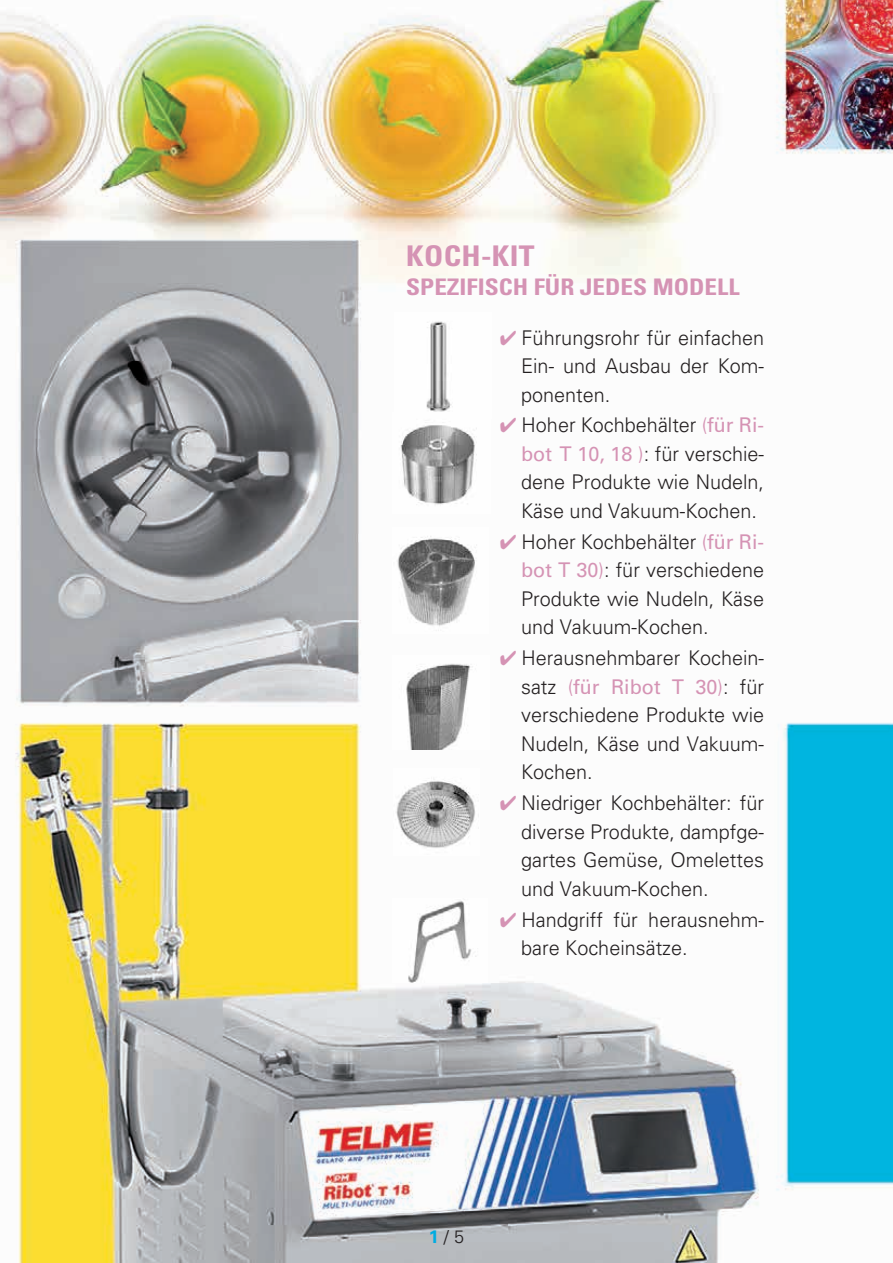
<style>
.page{position:relative;width:893px;height:1263px;background:#fff}
.page>*{position:absolute;margin:0;border:0;box-sizing:border-box;transform-origin:0 0}
.t1{font:700 condensed 28.5px "Univers";letter-spacing:.01em;color:#d593b4;scale:1.11 1}
.t2{font:700 condensed 22.8px "Univers";color:#d593b4;scale:1.11 1}
.t3{font:300 20.25px/28.5px "Univers";color:#231f20;text-align:justify}
.t4{font:300 18px "Univers";color:#231f20}
.s1{color:#d593b4}
.s2{font-weight:400;color:#d593b4}
.s3{font-weight:700;color:#00ace1}
</style>
<div class="page">
<img style="left:0;top:0;width:893px;height:1263px">
<img style="left:395px;top:313px;width:96px;height:106px">
<img style="left:392px;top:412px;width:98px;height:102px">
<img style="left:392px;top:527px;width:97px;height:106px">
<img style="left:392px;top:656px;width:97px;height:94px">
<img style="left:394px;top:769px;width:85px;height:86px">
<img style="left:392px;top:898px;width:95px;height:84px">
<h1 class="t1" style="left:406px;top:239px;width:117px">KOCH-KIT</h1>
<p class="t2" style="left:406px;top:273px;width:302px">SPEZIFISCH FÜR JEDES MODELL</p>
<p class="t3" style="left:521px;top:323px;width:245px;text-indent:-21px"><span class="s1">✔</span> Führungsrohr für einfachen Ein- und Ausbau der Kom&shy;ponenten.</p>
<p class="t3" style="left:521px;top:411px;width:245px;text-indent:-21px"><span class="s1">✔</span> Hoher Kochbehälter <span class="s1">(</span><span class="s2">für Ri&shy;bot T 10, 18</span> <span class="s1">)</span>: für verschie&shy;dene Produkte wie Nudeln, Käse und Vakuum-Kochen.</p>
<p class="t3" style="left:521px;top:527px;width:245px;text-indent:-21px"><span class="s1">✔</span> Hoher Kochbehälter <span class="s1">(</span><span class="s2">für Ri&shy;bot T 30</span><span class="s1">)</span>: für verschiedene Produkte wie Nudeln, Käse und Vakuum-Kochen.</p>
<p class="t3" style="left:521px;top:644px;width:245px;text-indent:-21px"><span class="s1">✔</span> Herausnehmbarer Kochein&shy;satz <span class="s1">(</span><span class="s2">für Ribot T 30</span><span class="s1">)</span>: für verschiedene Produkte wie Nudeln, Käse und Vakuum-Kochen.</p>
<p class="t3" style="left:521px;top:789px;width:245px;text-indent:-21px"><span class="s1">✔</span> Niedriger Kochbehälter: für diverse Produkte, dampfge&shy;gartes Gemüse, Omelettes und Vakuum-Kochen.</p>
<p class="t3" style="left:521px;top:905px;width:245px;text-indent:-21px"><span class="s1">✔</span> Handgriff für herausnehm&shy;bare Kocheinsätze.</p>
<p class="t4" style="left:429px;top:1226px;width:37px"><span class="s3">1</span> / 5</p>
</div>
